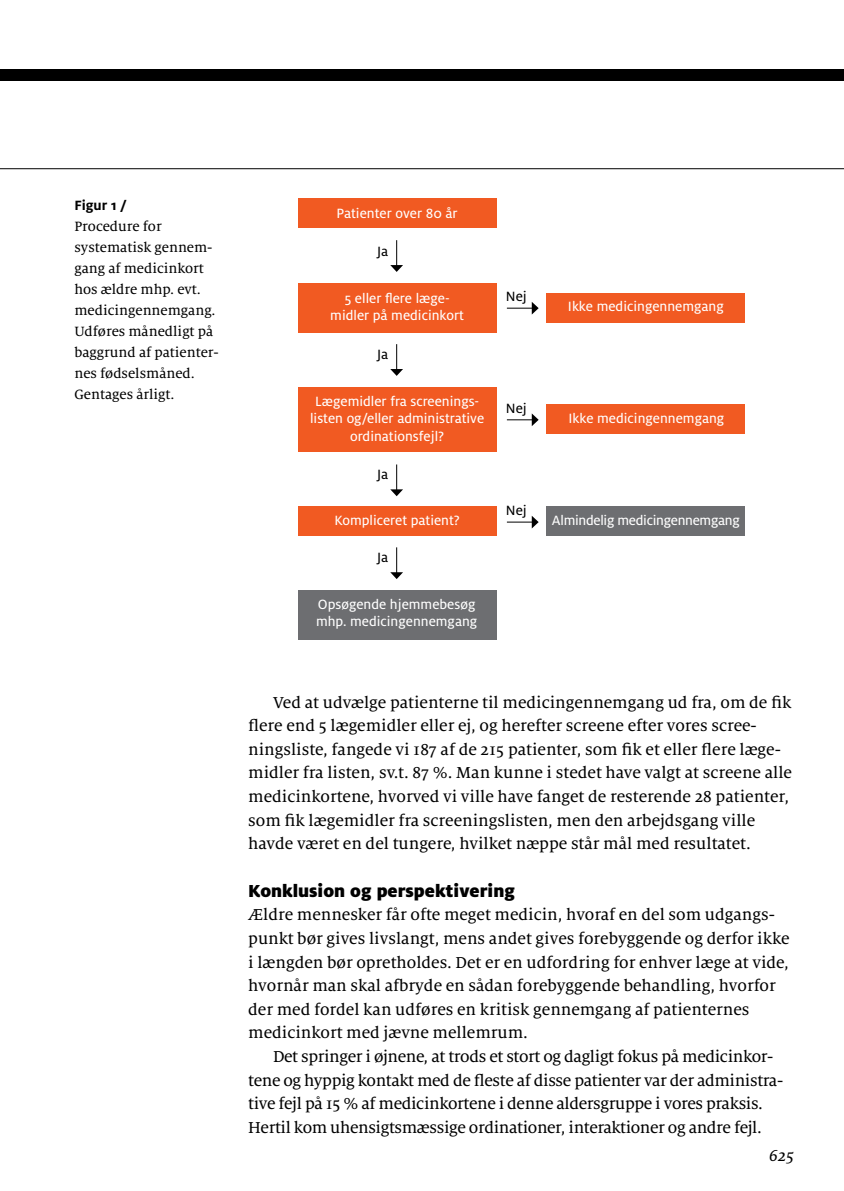
<style>
.page{position:relative;width:844px;height:1191px;background:#fff}
.page>*{position:absolute;margin:0;border:0;box-sizing:border-box;transform-origin:0 0}
.t1{font:900 19.25px "Milo OT";color:#000}
.t2{font:17.5px/23.6px "Milo Serif OT Text";color:#000}
.t3{font:17.5px/23.6px "Milo Serif OT Text";letter-spacing:-.02em;color:#000}
.t4{font:17.5px "Milo Serif OT Text Ita";color:#000}
.t5{font:14.88px/17.5px "Milo OT Text";color:#fff;text-align:center}
.t6{font:14.88px/21px "Milo Serif OT Text";color:#000}
.t7{font:14.88px "Milo OT Text";letter-spacing:-.02em;color:#fff}
.t8{font:14.88px "Milo OT Text";color:#000}
.t9{font:700 14.88px "Milo OT";color:#000}
</style>
<div class="page">
<div style="left:0;top:69px;width:843px;height:12px;background:#000"></div>
<hr style="left:0;top:168px;width:843px;height:1px;background:#000">
<div style="left:298px;top:198px;width:198px;height:30px;background:#f15a22"></div>
<div style="left:546px;top:404px;width:198px;height:30px;background:#f15a22"></div>
<div style="left:546px;top:506px;width:198px;height:30px;background:#6d6e71"></div>
<div style="left:298px;top:506px;width:198px;height:30px;background:#f15a22"></div>
<div style="left:546px;top:293px;width:198px;height:30px;background:#f15a22"></div>
<div style="left:298px;top:283px;width:198px;height:49px;background:#f15a22"></div>
<div style="left:298px;top:590px;width:198px;height:50px;background:#6d6e71"></div>
<div style="left:298px;top:387px;width:198px;height:64px;background:#f15a22"></div>
<svg style="left:390px;top:240px;width:13px;height:32px"></svg>
<svg style="left:506px;top:302px;width:32px;height:12px"></svg>
<svg style="left:506px;top:413px;width:32px;height:13px"></svg>
<svg style="left:506px;top:516px;width:32px;height:12px"></svg>
<svg style="left:390px;top:344px;width:13px;height:32px"></svg>
<svg style="left:390px;top:464px;width:13px;height:32px"></svg>
<svg style="left:390px;top:547px;width:13px;height:32px"></svg>
<p class="t9" style="left:74px;top:197px;width:54px">Figur 1 /</p>
<p class="t6" style="left:74px;top:216px;width:146px">Procedure for systematisk gennem&shy;gang af medicinkort hos ældre mhp. evt. medicingennemgang.<br>Udføres månedligt på baggrund af patienter&shy;nes fødselsmåned.<br>Gentages årligt.</p>
<p class="t5" style="left:336px;top:204px;width:123px">Patienter over 80 år</p>
<p class="t8" style="left:377px;top:243px;width:13px">Ja</p>
<p class="t5" style="left:330px;top:290px;width:135px">5 eller flere læge&shy;midler på medicinkort</p>
<p class="t8" style="left:377px;top:346px;width:13px">Ja</p>
<p class="t5" style="left:310px;top:392px;width:176px">Lægemidler fra screenings&shy;listen og/eller administrative ordinationsfejl?</p>
<p class="t8" style="left:377px;top:466px;width:13px">Ja</p>
<p class="t8" style="left:505px;top:288px;width:22px">Nej</p>
<p class="t8" style="left:505px;top:400px;width:22px">Nej</p>
<p class="t5" style="left:568px;top:298px;width:157px">Ikke medicingennemgang</p>
<p class="t5" style="left:568px;top:410px;width:157px">Ikke medicingennemgang</p>
<p class="t8" style="left:505px;top:502px;width:22px">Nej</p>
<p class="t5" style="left:334px;top:512px;width:127px">Kompliceret patient?</p>
<p class="t7" style="left:551px;top:512px;width:189px">Almindelig medicingennemgang</p>
<p class="t8" style="left:377px;top:549px;width:13px">Ja</p>
<p class="t5" style="left:316px;top:595px;width:163px;text-align:left">Opsøgende hjemmebesøg mhp. medicingennemgang</p>
<p class="t2" style="left:248px;top:690px;width:545px;text-indent:25px">Ved at udvælge patienterne til medicingennemgang ud fra, om de fik flere end 5 lægemidler eller ej, og herefter screene efter vores scree&shy;ningsliste, fangede vi 187 af de 215 patienter, som fik et eller flere læge&shy;midler fra listen, sv.t. 87 %. Man kunne i stedet have valgt at screene alle medicinkortene, hvorved vi ville have fanget de resterende 28 patienter, som fik lægemidler fra screeningslisten, men den arbejdsgang ville havde været en del tungere, hvilket næppe står mål med resultatet.</p>
<p class="t1" style="left:248px;top:879px;width:268px">Konklusion og perspektivering</p>
<p class="t2" style="left:248px;top:903px;width:542px">Ældre mennesker får ofte meget medicin, hvoraf en del som udgangs&shy;punkt bør gives livslangt, mens andet gives forebyggende og derfor ikke i længden bør opretholdes. Det er en udfordring for enhver læge at vide, hvornår man skal afbryde en sådan forebyggende behandling, hvorfor der med fordel kan udføres en kritisk gennemgang af patienternes medicinkort med jævne mellemrum.</p>
<p class="t3" style="left:248px;top:1045px;width:536px;text-indent:25px">Det springer i øjnene, at trods et stort og dagligt fokus på medicinkor&shy;tene og hyppig kontakt med de fleste af disse patienter var der administra&shy;tive fejl på 15 % af medicinkortene i denne aldersgruppe i vores praksis.<br>Hertil kom uhensigtsmæssige ordinationer, interaktioner og andre fejl.</p>
<p class="t4" style="left:768px;top:1146px;width:27px">625</p>
</div>
